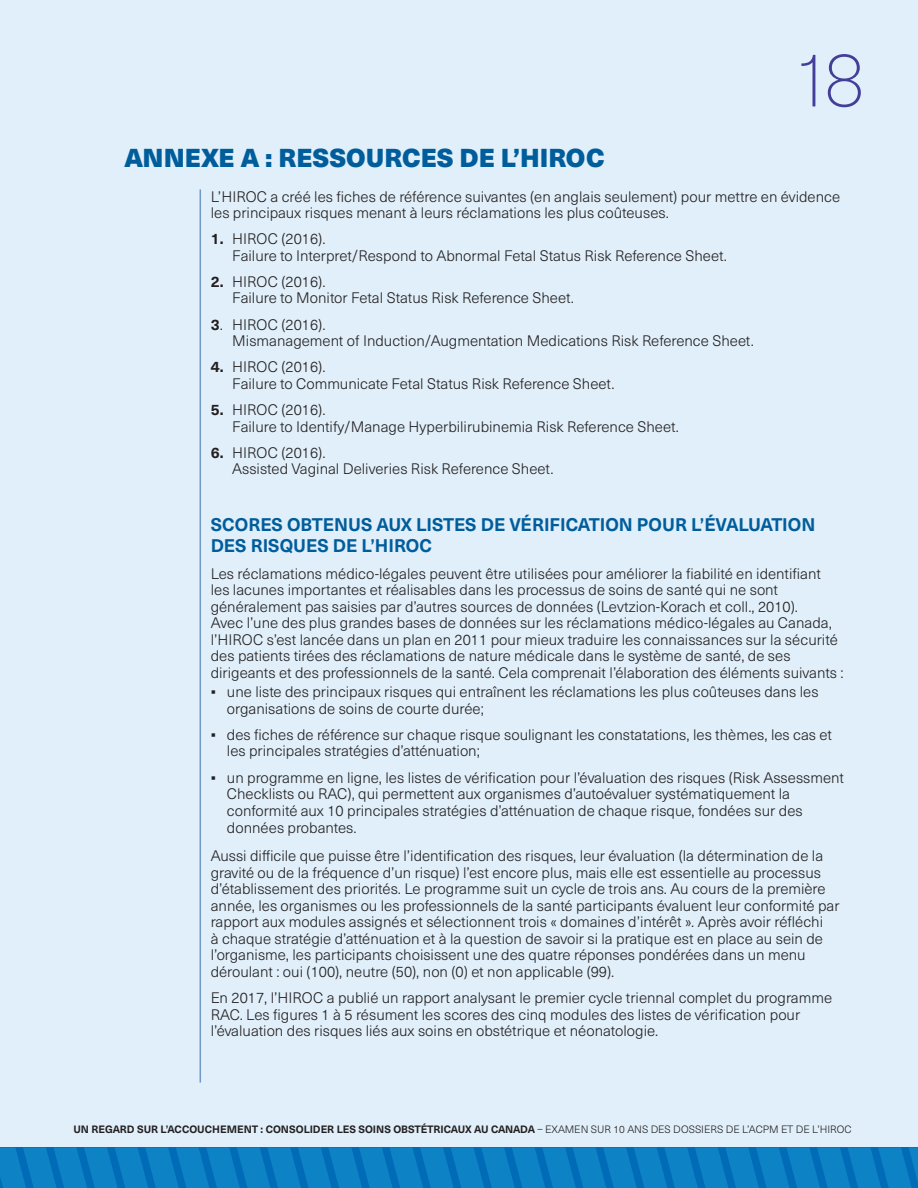
<style>
.page{position:relative;width:918px;height:1188px;background:#e0eff9}
.page>*{position:absolute;margin:0;border:0;box-sizing:border-box;transform-origin:0 0}
.t1{font:100 76.5px "Neue Haas Unica Pro";color:#433e99}
.t2{font:900 25.5px "Neue Haas Unica Pro";color:#005d9c}
.t3{font:700 18px/21px "Neue Haas Unica Pro";color:#005d9c}
.t4{font:300 15px/16.5px "Neue Haas Unica Pro";color:#231f20}
.t5{font:700 10.5px "Neue Haas Unica Pro";color:#231f20}
.s1{font-weight:700}
.s2{font-family:"Arial";font-weight:400}
.s3{font-weight:300}
</style>
<div class="page">
<hr style="left:200px;top:189px;width:1px;height:894px;background:#7299c6">
<svg style="left:0;top:1148px;width:918px;height:40px;background:#097cc1"></svg>
<h1 class="t1" style="left:793px;top:35px;width:73px">18</h1>
<h2 class="t2" style="left:124px;top:141px;width:482px">ANNEXE A : RESSOURCES DE L’HIROC</h2>
<p class="t4" style="left:211px;top:188px;width:631px">L’HIROC a créé les fiches de référence suivantes (en anglais seulement) pour mettre en évidence les principaux risques menant à leurs réclamations les plus coûteuses.</p>
<p class="t4" style="left:232px;top:231px;width:496px;text-indent:-22px"><span class="s1">1.</span> HIROC (2016).<br>Failure to Interpret/Respond to Abnormal Fetal Status Risk Reference Sheet.</p>
<p class="t4" style="left:232px;top:274px;width:343px;text-indent:-22px"><span class="s1">2.</span> HIROC (2016).<br>Failure to Monitor Fetal Status Risk Reference Sheet.</p>
<p class="t4" style="left:232px;top:316px;width:523px;text-indent:-22px"><span class="s1">3</span>. HIROC (2016).<br>Mismanagement of Induction/Augmentation Medications Risk Reference Sheet.</p>
<p class="t4" style="left:232px;top:359px;width:384px;text-indent:-22px"><span class="s1">4.</span> HIROC (2016).<br>Failure to Communicate Fetal Status Risk Reference Sheet.</p>
<p class="t4" style="left:232px;top:402px;width:448px;text-indent:-22px"><span class="s1">5.</span> HIROC (2016).<br>Failure to Identify/Manage Hyperbilirubinemia Risk Reference Sheet.</p>
<p class="t4" style="left:232px;top:445px;width:323px;text-indent:-22px"><span class="s1">6.</span> HIROC (2016).<br>Assisted Vaginal Deliveries Risk Reference Sheet.</p>
<h3 class="t3" style="left:211px;top:515px;width:606px">SCORES OBTENUS AUX LISTES DE VÉRIFICATION POUR L’ÉVALUATION<br>DES RISQUES DE L’HIROC</h3>
<p class="t4" style="left:211px;top:565px;width:634px">Les réclamations médico-légales peuvent être utilisées pour améliorer la fiabilité en identifiant<br>les lacunes importantes et réalisables dans les processus de soins de santé qui ne sont généralement pas saisies par d’autres sources de données (Levtzion-Korach et coll., 2010).<br>Avec l’une des plus grandes bases de données sur les réclamations médico-légales au Canada, l’HIROC s’est lancée dans un plan en 2011 pour mieux traduire les connaissances sur la sécurité des patients tirées des réclamations de nature médicale dans le système de santé, de ses dirigeants et des professionnels de la santé. Cela comprenait l’élaboration des éléments suivants :</p>
<p class="t4" style="left:227px;top:684px;width:593px;text-indent:-16px"><span class="s2">▪</span> une liste des principaux risques qui entraînent les réclamations les plus coûteuses dans les organisations de soins de courte durée;</p>
<p class="t4" style="left:227px;top:727px;width:607px;text-indent:-16px"><span class="s2">▪</span> des fiches de référence sur chaque risque soulignant les constatations, les thèmes, les cas et les principales stratégies d’atténuation;</p>
<p class="t4" style="left:227px;top:769px;width:619px;text-indent:-16px"><span class="s2">▪</span> un programme en ligne, les listes de vérification pour l’évaluation des risques (Risk Assessment Checklists ou RAC), qui permettent aux organismes d’autoévaluer systématiquement la conformité aux 10 principales stratégies d’atténuation de chaque risque, fondées sur des données probantes.</p>
<p class="t4" style="left:211px;top:848px;width:630px">Aussi difficile que puisse être l’identification des risques, leur évaluation (la détermination de la gravité ou de la fréquence d’un risque) l’est encore plus, mais elle est essentielle au processus d’établissement des priorités. Le programme suit un cycle de trois ans. Au cours de la première année, les organismes ou les professionnels de la santé participants évaluent leur conformité par rapport aux modules assignés et sélectionnent trois « domaines d’intérêt ». Après avoir réfléchi<br>à chaque stratégie d’atténuation et à la question de savoir si la pratique est en place au sein de l’organisme, les participants choisissent une des quatre réponses pondérées dans un menu déroulant : oui (100), neutre (50), non (0) et non applicable (99).</p>
<p class="t4" style="left:211px;top:990px;width:623px">En 2017, l’HIROC a publié un rapport analysant le premier cycle triennal complet du programme<br>RAC. Les figures 1 à 5 résument les scores des cinq modules des listes de vérification pour l’évaluation des risques liés aux soins en obstétrique et néonatologie.</p>
<p class="t5" style="left:73px;top:1123px;width:780px">UN REGARD SUR L’ACCOUCHEMENT : CONSOLIDER LES SOINS OBSTÉTRICAUX AU CANADA <span class="s3">– EXAMEN SUR 10 ANS DES DOSSIERS DE L’ACPM ET DE L’HIROC</span></p>
</div>
